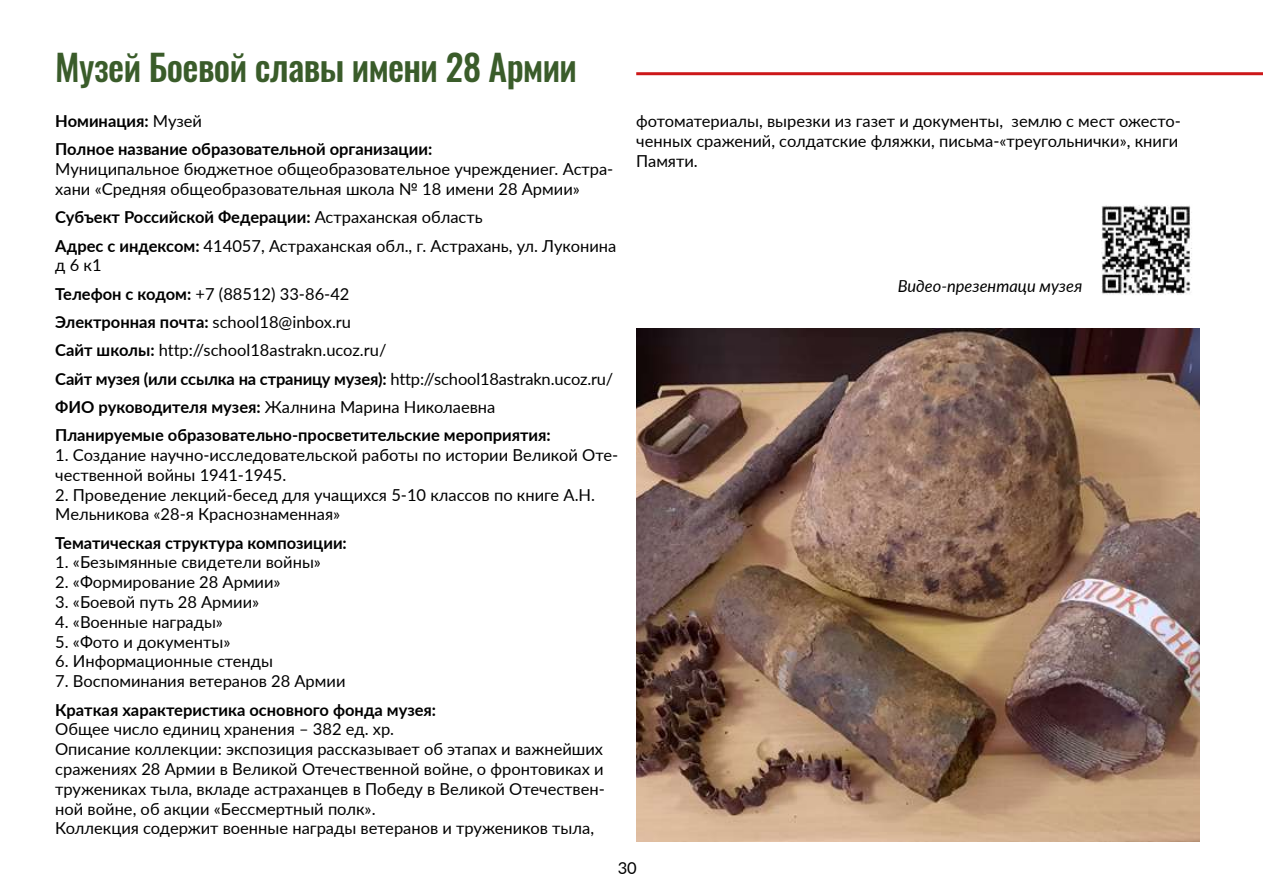
<style>
.page{position:relative;width:1263px;height:893px;background:#fff}
.page>*{position:absolute;margin:0;border:0;box-sizing:border-box;transform-origin:0 0}
.t1{font:500 36px "Oswald";letter-spacing:-.015em;color:#3a5c2a}
.t2{font:16.5px/19.8px "Lato";color:#000}
.t3{font:700 16.5px/28.3px "Lato";color:#000}
.t4{font:italic 16.5px "Lato";color:#000}
.s1{font-weight:400}
.s2{font-weight:700}
</style>
<div class="page">
<img style="left:636px;top:329px;width:563px;height:513px">
<img style="left:1101px;top:205px;width:91px;height:90px">
<hr style="left:636px;top:72px;width:627px;height:3px;background:#cd1719">
<h1 class="t1" style="left:55px;top:42px;width:523px">Музей Боевой славы имени 28 Армии</h1>
<p class="t3" style="left:55px;top:106px;width:378px">Номинация: <span class="s1">Музей<br></span>Полное название образовательной организации:</p>
<p class="t2" style="left:55px;top:159px;width:560px">Муниципальное бюджетное общеобразовательное учреждениег. Астра&shy;хани «Средняя общеобразовательная школа № 18 имени 28 Армии»</p>
<p class="t2" style="left:55px;top:202px;width:563px;line-height:28.3px"><span class="s2">Субъект Российской Федерации:</span> Астраханская область<br><span class="s2">Адрес с индексом:</span> 414057, Астраханская обл., г. Астрахань, ул. Луконина</p>
<p class="t3" style="left:55px;top:250px;width:560px"><span class="s1">д 6 к1<br></span>Телефон с кодом: <span class="s1">+7 (88512) 33-86-42<br></span>Электронная почта: <span class="s1">school18@inbox.ru<br></span>Сайт школы: <span class="s1">http://school18astrakn.ucoz.ru/<br></span>Сайт музея (или ссылка на страницу музея): <span class="s1">http://school18astrakn.ucoz.ru/ </span>ФИО руководителя музея: <span class="s1">Жалнина Марина Николаевна<br></span>Планируемые образовательно-просветительские мероприятия:</p>
<p class="t2" style="left:55px;top:444px;width:564px">1. Создание научно-исследовательской работы по истории Великой Оте&shy;чественной войны 1941-1945.</p>
<p class="t2" style="left:55px;top:484px;width:541px">2. Проведение лекций-бесед для учащихся 5-10 классов по книге А.Н.<br>Мельникова «28-я Краснознаменная»</p>
<p class="t3" style="left:55px;top:528px;width:293px">Тематическая структура композиции:</p>
<p class="t2" style="left:55px;top:552px;width:267px">1. «Безымянные свидетели войны»</p>
<p class="t2" style="left:55px;top:572px;width:227px">2. «Формирование 28 Армии»</p>
<p class="t2" style="left:55px;top:591px;width:205px">3. «Боевой путь 28 Армии»</p>
<p class="t2" style="left:55px;top:611px;width:169px">4. «Военные награды»</p>
<p class="t2" style="left:55px;top:631px;width:177px">5. «Фото и документы»</p>
<p class="t2" style="left:55px;top:651px;width:219px">6. Информационные стенды</p>
<p class="t2" style="left:55px;top:671px;width:292px">7. Воспоминания ветеранов 28 Армии</p>
<p class="t3" style="left:55px;top:695px;width:382px">Краткая характеристика основного фонда музея:</p>
<p class="t2" style="left:55px;top:719px;width:551px">Общее число единиц хранения – 382 ед. хр.<br>Описание коллекции: экспозиция рассказывает об этапах и важнейших сражениях 28 Армии в Великой Отечественной войне, о фронтовиках и тружениках тыла, вкладе астраханцев в Победу в Великой Отечествен&shy;ной войне, об акции «Бессмертный полк».<br>Коллекция содержит военные награды ветеранов и тружеников тыла,</p>
<p class="t2" style="left:636px;top:110px;width:546px">фотоматериалы, вырезки из газет и документы, землю с мест ожесто&shy;ченных сражений, солдатские фляжки, письма-«треугольнички», книги<br>Памяти.</p>
<p class="t4" style="left:898px;top:275px;width:186px">Видео-презентаци музея</p>
<p class="t2" style="left:618px;top:857px;width:21px">30</p>
</div>
